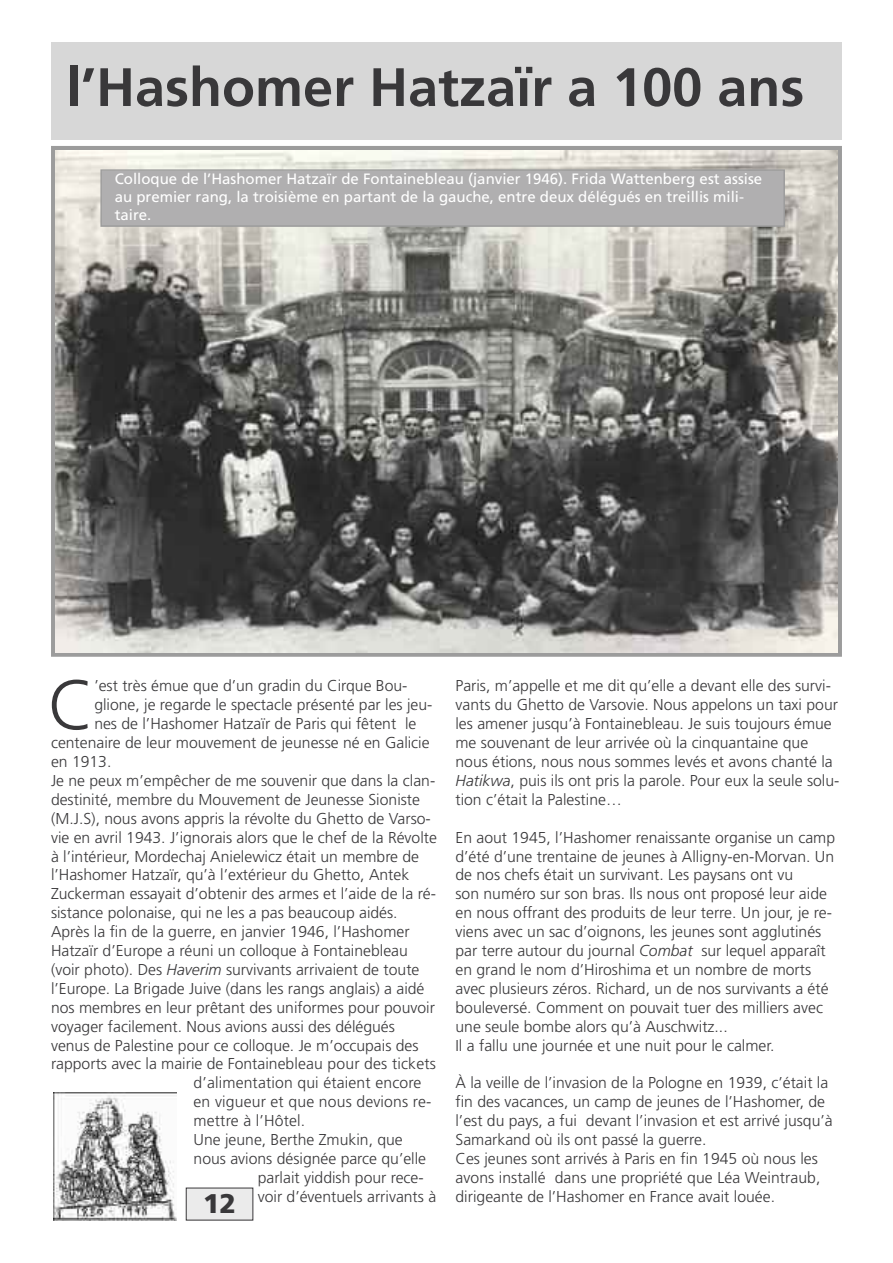
<style>
.page{position:relative;width:893px;height:1263px;background:#fff}
.page>*{position:absolute;margin:0;border:0;box-sizing:border-box;transform-origin:0 0}
.t1{font:300 69.9px "Frutiger";color:#39383a}
.t2{font:700 54px "Frutiger";color:#39383a}
.t3{font:900 27px "Frutiger";color:#39383a}
.t4{font:300 15.75px/18.9px "Frutiger";color:#39383a}
.t5{font:15px/18px "Frutiger";color:#fff}
.s1{font-style:italic}
</style>
<div class="page">
<img style="left:53px;top:1093px;width:123px;height:127px">
<div style="left:186px;top:1188px;width:67px;height:32px;background:#ebebeb"></div>
<div style="left:51px;top:146px;width:791px;height:511px;border:4px solid #9c9c9c"></div>
<img style="left:56px;top:150px;width:781px;height:502px">
<div style="left:51px;top:43px;width:791px;height:97px;background:#d7d7d7"></div>
<div style="left:102px;top:171px;width:681px;height:54px;background:#b0afb0"></div>
<div style="left:100px;top:169px;width:685px;height:58px;border:2px solid #9c9c9c"></div>
<h2 class="t2" style="left:66px;top:65px;width:740px">l’Hashomer Hatzaïr a 100 ans</h2>
<p class="t5" style="left:115px;top:171px;width:649px">Colloque de l’Hashomer Hatzaïr de Fontainebleau (janvier 1946). Frida Wattenberg est assise au premier rang, la troisième en partant de la gauche, entre deux délégués en treillis mili&shy;taire.</p>
<h1 class="t1" style="left:48px;top:677px;width:48px">C</h1>
<p class="t4" style="left:94px;top:678px;width:315px">’est très émue que d’un gradin du Cirque Bou-</p>
<p class="t4" style="left:94px;top:697px;width:340px">glione, je regarde le spectacle présenté par les jeu-</p>
<p class="t4" style="left:94px;top:715px;width:324px">nes de l’Hashomer Hatzaïr de Paris qui fêtent le</p>
<p class="t4" style="left:51px;top:734px;width:380px">centenaire de leur mouvement de jeunesse né en Galicie</p>
<p class="t4" style="left:51px;top:753px;width:62px">en 1913.</p>
<p class="t4" style="left:51px;top:772px;width:386px">Je ne peux m’empêcher de me souvenir que dans la clan-</p>
<p class="t4" style="left:51px;top:791px;width:371px">destinité, membre du Mouvement de Jeunesse Sioniste</p>
<p class="t4" style="left:51px;top:810px;width:381px">(M.J.S), nous avons appris la révolte du Ghetto de Varso-</p>
<p class="t4" style="left:51px;top:829px;width:387px">vie en avril 1943. J’ignorais alors que le chef de la Révolte</p>
<p class="t4" style="left:51px;top:848px;width:370px">à l’intérieur, Mordechaj Anielewicz était un membre de</p>
<p class="t4" style="left:51px;top:867px;width:360px">l’Hashomer Hatzaïr, qu’à l’extérieur du Ghetto, Antek</p>
<p class="t4" style="left:51px;top:886px;width:387px">Zuckerman essayait d’obtenir des armes et l’aide de la ré-</p>
<p class="t4" style="left:51px;top:904px;width:348px">sistance polonaise, qui ne les a pas beaucoup aidés.</p>
<p class="t4" style="left:51px;top:923px;width:360px">Après la fin de la guerre, en janvier 1946, l’Hashomer</p>
<p class="t4" style="left:51px;top:942px;width:358px">Hatzaïr d’Europe a réuni un colloque à Fontainebleau</p>
<p class="t4" style="left:51px;top:961px;width:370px">(voir photo). Des <span class="s1">Haverim</span> survivants arrivaient de toute</p>
<p class="t4" style="left:51px;top:980px;width:375px">l’Europe. La Brigade Juive (dans les rangs anglais) a aidé</p>
<p class="t4" style="left:51px;top:999px;width:385px">nos membres en leur prêtant des uniformes pour pouvoir</p>
<p class="t4" style="left:51px;top:1018px;width:345px">voyager facilement. Nous avions aussi des délégués</p>
<p class="t4" style="left:51px;top:1037px;width:369px">venus de Palestine pour ce colloque. Je m’occupais des</p>
<p class="t4" style="left:51px;top:1056px;width:386px">rapports avec la mairie de Fontainebleau pour des tickets</p>
<p class="t4" style="left:194px;top:1075px;width:229px">d’alimentation qui étaient encore</p>
<p class="t4" style="left:194px;top:1093px;width:239px">en vigueur et que nous devions re-</p>
<p class="t4" style="left:194px;top:1112px;width:113px">mettre à l’Hôtel.</p>
<p class="t4" style="left:194px;top:1131px;width:211px">Une jeune, Berthe Zmukin, que</p>
<p class="t4" style="left:194px;top:1150px;width:234px">nous avions désignée parce qu’elle</p>
<p class="t4" style="left:258px;top:1169px;width:167px">parlait yiddish pour rece-</p>
<p class="t4" style="left:258px;top:1188px;width:180px">voir d’éventuels arrivants à</p>
<h3 class="t3" style="left:203px;top:1193px;width:35px">12</h3>
<p class="t4" style="left:455px;top:678px;width:385px">Paris, m’appelle et me dit qu’elle a devant elle des survi&shy;vants du Ghetto de Varsovie. Nous appelons un taxi pour les amener jusqu’à Fontainebleau. Je suis toujours émue me souvenant de leur arrivée où la cinquantaine que nous étions, nous nous sommes levés et avons chanté la <span class="s1">Hatikwa</span>, puis ils ont pris la parole. Pour eux la seule solu&shy;tion c’était la Palestine…</p>
<p class="t4" style="left:455px;top:829px;width:381px">En aout 1945, l’Hashomer renaissante organise un camp d’été d’une trentaine de jeunes à Alligny-en-Morvan. Un de nos chefs était un survivant. Les paysans ont vu<br>son numéro sur son bras. Ils nous ont proposé leur aide en nous offrant des produits de leur terre. Un jour, je re&shy;viens avec un sac d’oignons, les jeunes sont agglutinés par terre autour du journal <span class="s1">Combat</span> sur lequel apparaît en grand le nom d’Hiroshima et un nombre de morts avec plusieurs zéros. Richard, un de nos survivants a été bouleversé. Comment on pouvait tuer des milliers avec une seule bombe alors qu’à Auschwitz...<br>Il a fallu une journée et une nuit pour le calmer.</p>
<p class="t4" style="left:455px;top:1075px;width:379px">À la veille de l’invasion de la Pologne en 1939, c’était la fin des vacances, un camp de jeunes de l’Hashomer, de l’est du pays, a fui devant l’invasion et est arrivé jusqu’à Samarkand où ils ont passé la guerre.<br>Ces jeunes sont arrivés à Paris en fin 1945 où nous les avons installé dans une propriété que Léa Weintraub, dirigeante de l’Hashomer en France avait louée.</p>
</div>
